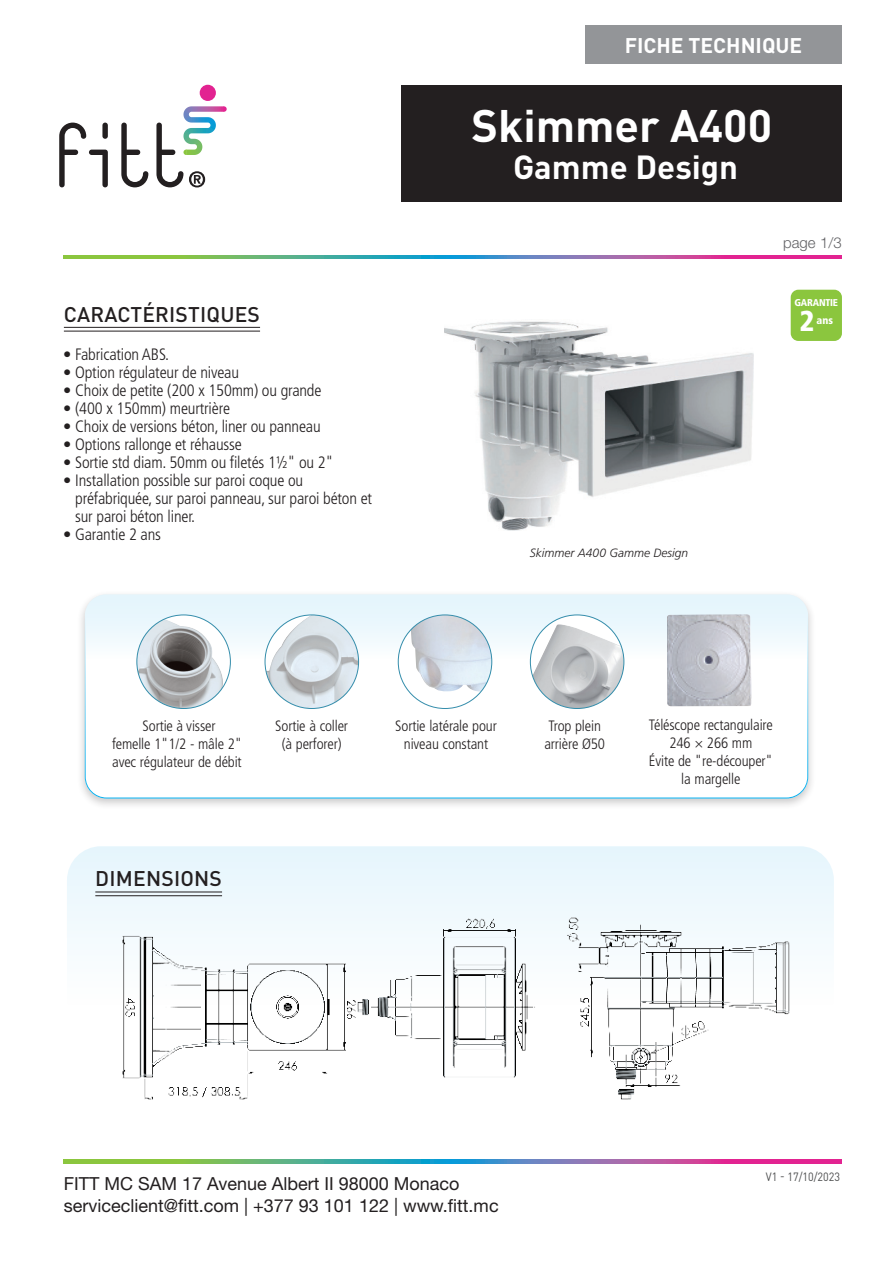
<style>
.page{position:relative;width:893px;height:1263px;background:#fff}
.page>*{position:absolute;margin:0;border:0;box-sizing:border-box;transform-origin:0 0}
.t1{font:700 45px "DIN Pro";color:#fff}
.t2{font:700 33px "DIN Pro";color:#fff}
.t3{font:900 condensed 28.8px "Frutiger LT Std";color:#fff}
.t4{font:500 21px "DIN Pro";letter-spacing:.01em;color:#231f20}
.t5{font:700 21px "DIN Pro";color:#fff}
.t6{font:18px "Helvetica Neue LT Std";color:#231f20}
.t7{font:300 condensed 16.5px/18px "Frutiger LT Std";letter-spacing:-.01em;color:#231f20}
.texte_courant_reduit{font:300 condensed 15px "Frutiger LT Std";letter-spacing:-.01em;color:#231f20}
.t8{font:300 15px "Helvetica Neue LT Std";color:#636366}
.t9{font:italic 300 12px "Frutiger LT Std";color:#231f20}
.t10{font:11.85px "DIN Pro";color:#4b4c4d;scale:.91 1}
.t11{font:900 condensed 10.8px "Frutiger LT Std";color:#fff}
.t12{font:900 condensed 9.9px "Frutiger LT Std";letter-spacing:-.02em;color:#fff}
</style>
<div class="page">
<div style="left:67px;top:846px;width:767px;height:190px;background:linear-gradient(to bottom,#e5f5fc,#fff);border-radius:34px"></div>
<hr style="left:64px;top:327px;width:196px;height:1px;background:#231f20">
<hr style="left:64px;top:331px;width:196px;height:1px;background:#231f20">
<img style="left:444px;top:321px;width:309px;height:210px">
<hr style="left:95px;top:892px;width:127px;height:1px;background:#231f20">
<hr style="left:95px;top:895px;width:127px;height:1px;background:#231f20">
<div style="left:76px;top:590px;width:740px;height:220px;background:#231f20;opacity:.24"></div>
<div style="left:85px;top:595px;width:723px;height:203px;background:#fff;border-radius:21px"></div>
<svg style="left:85px;top:594px;width:723px;height:68px;fill:#e8f6fc"></svg>
<img style="left:667px;top:614px;width:84px;height:92px">
<div style="left:398px;top:615px;width:94px;height:93px;background:#fff;border-radius:50%"></div>
<img style="left:411px;top:615px;width:81px;height:77px">
<div style="left:137px;top:615px;width:93px;height:93px;background:#fff;border-radius:50%"></div>
<img style="left:137px;top:619px;width:87px;height:89px">
<img style="left:266px;top:615px;width:93px;height:93px">
<svg style="left:530px;top:615px;width:94px;height:93px"></svg>
<img style="left:532px;top:624px;width:92px;height:84px">
<img style="left:107px;top:908px;width:431px;height:192px">
<img style="left:565px;top:907px;width:234px;height:193px">
<div style="left:585px;top:26px;width:257px;height:38px;background:#939598"></div>
<div style="left:402px;top:85px;width:440px;height:117px;background:#231f20"></div>
<svg style="left:121px;top:123px;width:27px;height:64px"></svg>
<div style="left:200px;top:85px;width:16px;height:16px;background:#e22391;border-radius:50%"></div>
<svg style="left:59px;top:123px;width:49px;height:64px"></svg>
<svg style="left:156px;top:106px;width:71px;height:81px"></svg>
<svg style="left:64px;top:1159px;width:778px;height:4px;background:#7f8792"></svg>
<svg style="left:64px;top:255px;width:778px;height:4px;background:#7f8792"></svg>
<div style="left:791px;top:290px;width:51px;height:51px;background:#8bc63e;border-radius:8px"></div>
<p class="t5" style="left:625px;top:31px;width:179px">FICHE TECHNIQUE</p>
<p class="t4" style="left:64px;top:300px;width:198px">CARACTÉRISTIQUES</p>
<p class="t7" style="left:63px;top:346px;width:108px">• Fabrication ABS.</p>
<p class="t7" style="left:63px;top:364px;width:177px">• Option régulateur de niveau</p>
<p class="t7" style="left:63px;top:382px;width:260px">• Choix de petite (200 x 150mm) ou grande</p>
<p class="t7" style="left:63px;top:400px;width:168px">• (400 x 150mm) meurtrière</p>
<p class="t7" style="left:63px;top:418px;width:259px">• Choix de versions béton, liner ou panneau</p>
<p class="t7" style="left:63px;top:436px;width:180px">• Options rallonge et réhausse</p>
<p class="t7" style="left:63px;top:454px;width:272px">• Sortie std diam. 50mm ou filetés 11/2" ou 2"</p>
<p class="t7" style="left:75px;top:472px;width:298px;text-indent:-12px">• Installation possible sur paroi coque ou préfabriquée, sur paroi panneau, sur paroi béton et sur paroi béton liner.</p>
<p class="t7" style="left:63px;top:526px;width:99px">• Garantie 2 ans</p>
<p class="t1" style="left:472px;top:95px;width:302px">Skimmer A400</p>
<p class="t2" style="left:513px;top:145px;width:226px">Gamme Design</p>
<p class="t8" style="left:783px;top:233px;width:60px">page 1/3</p>
<p class="t12" style="left:794px;top:296px;width:45px">GARANTIE</p>
<p class="t3" style="left:800px;top:304px;width:16px">2</p>
<p class="t11" style="left:817px;top:314px;width:18px">ans</p>
<p class="t9" style="left:530px;top:546px;width:160px">Skimmer A400 Gamme Design</p>
<p class="texte_courant_reduit" style="left:143px;top:717px;width:74px">Sortie à visser</p>
<p class="texte_courant_reduit" style="left:112px;top:735px;width:131px">femelle 1"1/2 - mâle 2"</p>
<p class="texte_courant_reduit" style="left:112px;top:753px;width:131px">avec régulateur de débit</p>
<p class="texte_courant_reduit" style="left:275px;top:717px;width:74px">Sortie à coller</p>
<p class="texte_courant_reduit" style="left:282px;top:735px;width:61px">(à perforer)</p>
<p class="t4" style="left:95px;top:864px;width:128px">DIMENSIONS</p>
<p class="texte_courant_reduit" style="left:395px;top:717px;width:103px">Sortie latérale pour</p>
<p class="texte_courant_reduit" style="left:404px;top:735px;width:86px">niveau constant</p>
<p class="texte_courant_reduit" style="left:549px;top:717px;width:54px">Trop plein</p>
<p class="texte_courant_reduit" style="left:544px;top:735px;width:62px">arrière Ø50</p>
<p class="texte_courant_reduit" style="left:649px;top:716px;width:126px">Téléscope rectangulaire</p>
<p class="texte_courant_reduit" style="left:669px;top:734px;width:85px">246 × 266 mm</p>
<p class="texte_courant_reduit" style="left:649px;top:752px;width:125px">Évite de "re-découper"</p>
<p class="texte_courant_reduit" style="left:681px;top:770px;width:61px">la margelle</p>
<p class="t6" style="left:64px;top:1173px;width:397px">FITT MC SAM 17 Avenue Albert II 98000 Monaco</p>
<p class="t6" style="left:64px;top:1194px;width:436px">serviceclient@fitt.com | +377 93 101 122 | www.fitt.mc</p>
<p class="t10" style="left:766px;top:1169px;width:83px">V1 - 17/10/2023</p>
</div>
